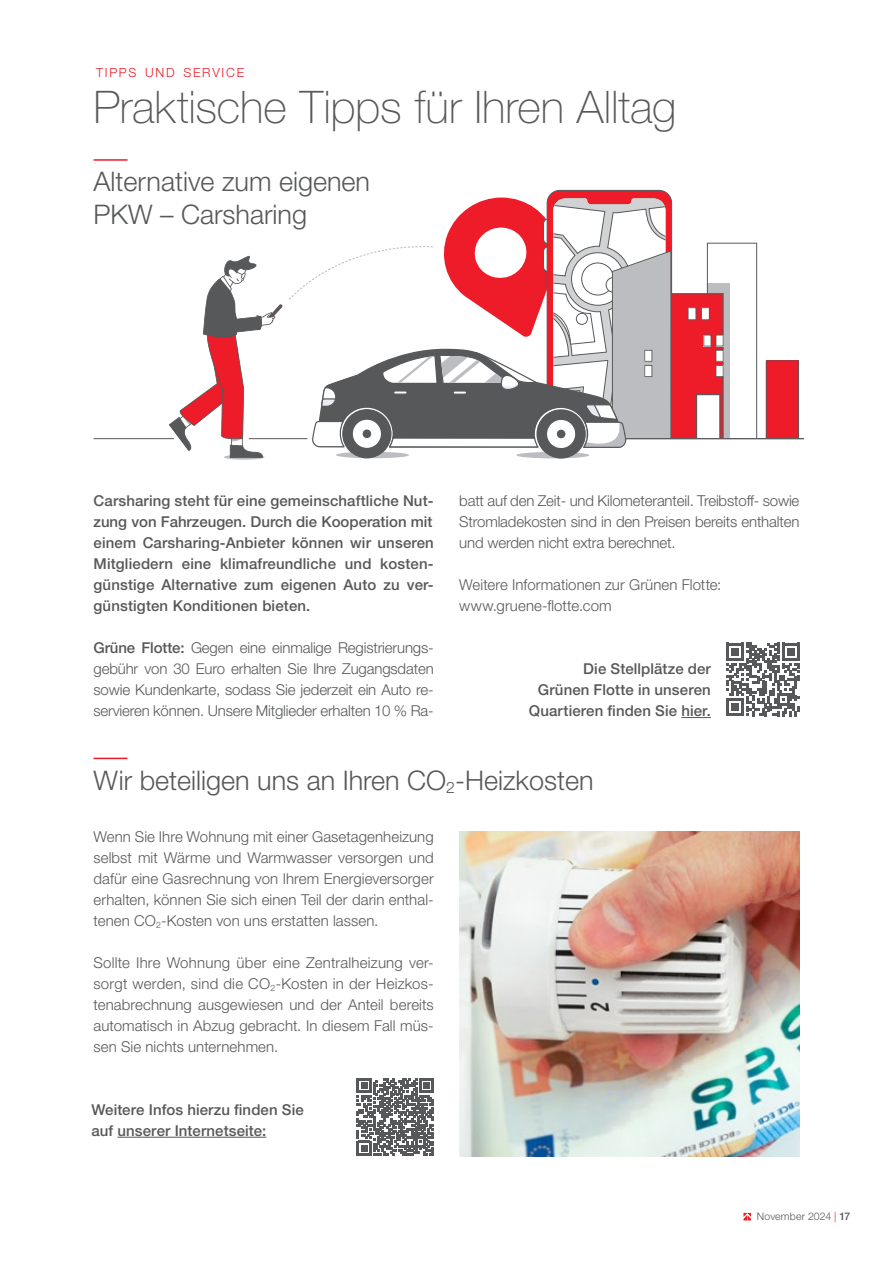
<style>
.page{position:relative;width:893px;height:1263px;background:#fff}
.page>*{position:absolute;margin:0;border:0;box-sizing:border-box;transform-origin:0 0}
.t1{font:100 45px "Helvetica Neue LT Std";color:#57585a}
.t2{font:300 27px/32.4px "Helvetica Neue LT Std";color:#57585a}
.t3{font:300 15px/21px "Helvetica Neue LT Std";color:#57585a;text-align:justify}
.t4{font:500 15px/21px "Helvetica Neue LT Std";letter-spacing:.01em;color:#57585a;text-align:justify}
.t5{font:300 12.6px "Helvetica Neue LT Std";letter-spacing:.14em;color:#ee1c28}
.t6{font:300 10.5px "Helvetica Neue LT Std";letter-spacing:.015em;color:#57585a}
.s1{font-weight:500}
.s2{color:#ee1c28}
</style>
<div class="page">
<svg style="left:743px;top:1213px;width:8px;height:7px"></svg>
<hr style="left:94px;top:159px;width:34px;height:2px;background:#ee1c28">
<hr style="left:94px;top:758px;width:34px;height:1px;background:#ee1c28">
<img style="left:459px;top:831px;width:340px;height:326px">
<hr style="left:117px;top:1137px;width:149px;height:1px;background:#57585a">
<hr style="left:681px;top:717px;width:30px;height:1px;background:#57585a">
<svg style="left:357px;top:1078px;width:77px;height:77px"></svg>
<svg style="left:726px;top:643px;width:74px;height:73px"></svg>
<svg style="left:224px;top:455px;width:41px;height:5px"></svg>
<div style="left:660px;top:293px;width:64px;height:147px;background:#ee1c28;border:1px solid #57585a"></div>
<svg style="left:766px;top:360px;width:33px;height:78px;background:#e51f2a"></svg>
<svg style="left:687px;top:243px;width:70px;height:195px"></svg>
<svg style="left:169px;top:255px;width:113px;height:203px"></svg>
<div style="left:580px;top:439px;width:233px;height:18px;background:#fff"></div>
<hr style="left:613px;top:438px;width:191px;height:1px;background:#57585a">
<hr style="left:249px;top:438px;width:58px;height:1px;background:#57585a">
<hr style="left:94px;top:438px;width:80px;height:1px;background:#57585a">
<svg style="left:288px;top:190px;width:384px;height:269px"></svg>
<p class="t5" style="left:96px;top:64px;width:150px">TIPPS UND SERVICE</p>
<h1 class="t1" style="left:94px;top:81px;width:584px">Praktische Tipps für Ihren Alltag</h1>
<h2 class="t2" style="left:94px;top:165px;width:278px">Alternative zum eigenen<br>PKW – Carsharing</h2>
<p class="t4" style="left:94px;top:490px;width:342px">Carsharing steht für eine gemeinschaftliche Nut&shy;zung von Fahrzeugen. Durch die Kooperation mit einem Carsharing-Anbieter können wir unseren Mitgliedern eine klimafreundliche und kosten&shy;günstige Alternative zum eigenen Auto zu ver&shy;günstigten Konditionen bieten.</p>
<p class="t3" style="left:94px;top:636px;width:342px"><span class="s1">Grüne Flotte:</span> Gegen eine einmalige Registrierungs&shy;gebühr von 30 Euro erhalten Sie Ihre Zugangsdaten sowie Kundenkarte, sodass Sie jederzeit ein Auto re&shy;servieren können. Unsere Mitglieder erhalten 10 % Ra-</p>
<p class="t3" style="left:459px;top:489px;width:342px">batt auf den Zeit- und Kilometeranteil. Treibstoff- sowie Stromladekosten sind in den Preisen bereits enthalten und werden nicht extra berechnet.</p>
<p class="t3" style="left:459px;top:573px;width:264px">Weitere Informationen zur Grünen Flotte: www.gruene-flotte.com</p>
<p class="t4" style="left:529px;top:658px;width:184px;text-align:right">Die Stellplätze der<br>Grünen Flotte in unseren<br>Quartieren finden Sie hier.</p>
<h2 class="t2" style="left:94px;top:763px;width:501px">Wir beteiligen uns an Ihren CO<sub>2</sub>-Heizkosten</h2>
<p class="t3" style="left:94px;top:825px;width:342px">Wenn Sie Ihre Wohnung mit einer Gasetagenheizung selbst mit Wärme und Warmwasser versorgen und dafür eine Gasrechnung von Ihrem Energieversorger erhalten, können Sie sich einen Teil der darin enthal&shy;tenen CO<sub>2</sub>-Kosten von uns erstatten lassen.</p>
<p class="t3" style="left:94px;top:951px;width:342px">Sollte Ihre Wohnung über eine Zentralheizung ver&shy;sorgt werden, sind die CO<sub>2</sub>-Kosten in der Heizkos&shy;tenabrechnung ausgewiesen und der Anteil bereits automatisch in Abzug gebracht. In diesem Fall müs&shy;sen Sie nichts unternehmen.</p>
<p class="t4" style="left:91px;top:1099px;width:214px">Weitere Infos hierzu finden Sie auf unserer Internetseite:</p>
<p class="t6" style="left:757px;top:1210px;width:95px">November 2024 <span class="s2">|</span> <span class="s1">17</span></p>
</div>
